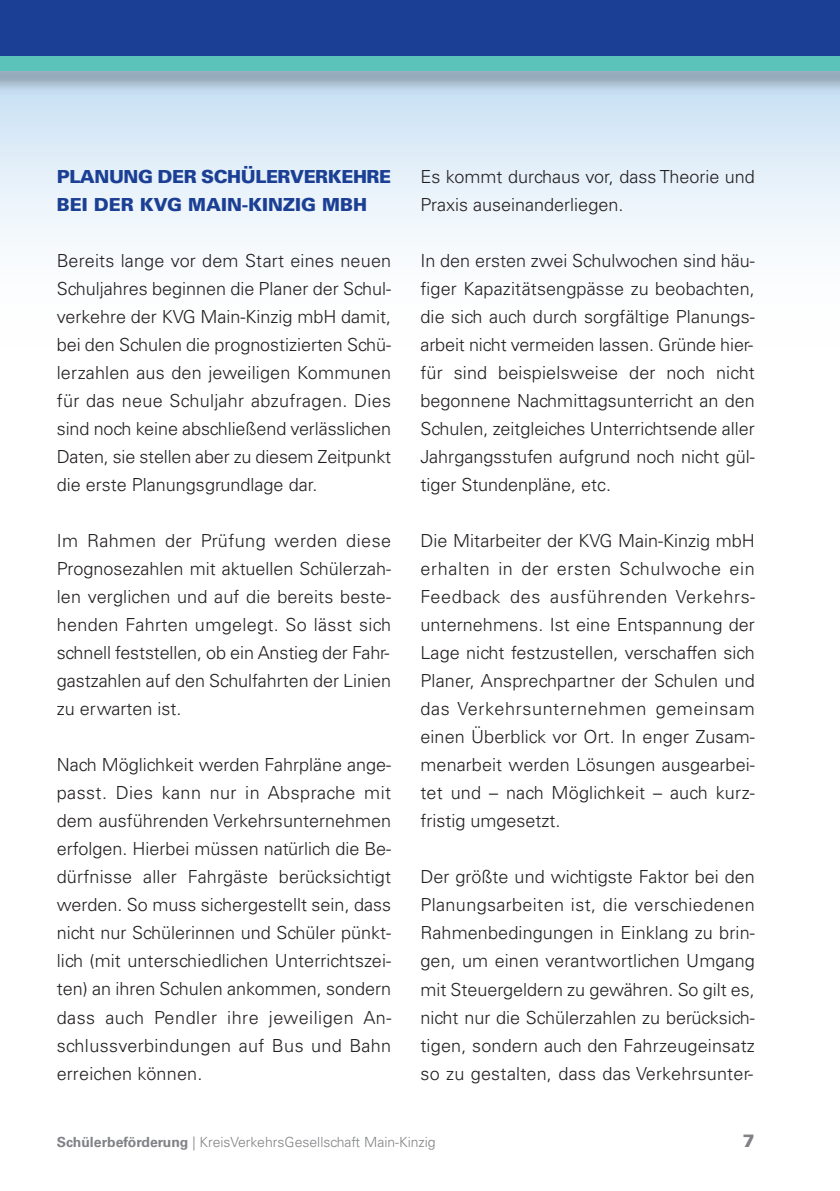
<style>
.page{position:relative;width:840px;height:1191px;background:#fff}
.page>*{position:absolute;margin:0;border:0;box-sizing:border-box;transform-origin:0 0}
.t1{font:300 18px/28px "Univers LT Std";color:#231f20;text-align:justify}
.t2{font:900 18px/28px "Univers LT Std";letter-spacing:-.025em;color:#1b3f94}
.t3{font:900 18px "Univers LT Std";color:#808285}
.t4{font:300 14px "Univers LT Std";color:#808285}
.s1{font-weight:700}
</style>
<div class="page">
<svg style="left:0;top:99px;width:839px;height:141px"></svg>
<div style="left:0;top:0;width:839px;height:57px;background:#1b3f94"></div>
<img style="left:0;top:56px;width:839px;height:43px">
<div style="left:0;top:57px;width:839px;height:14px;background:#5bc3b9"></div>
<p class="t2" style="left:57px;top:164px;width:336px">PLANUNG DER SCHÜLERVERKEHRE<br>BEI DER KVG MAIN-KINZIG MBH</p>
<p class="t1" style="left:57px;top:248px;width:336px">Bereits lange vor dem Start eines neuen Schuljahres beginnen die Planer der Schul&shy;verkehre der KVG Main-Kinzig mbH damit, bei den Schulen die prognostizierten Schü&shy;lerzahlen aus den jeweiligen Kommunen für das neue Schuljahr abzufragen. Dies sind noch keine abschließend verlässlichen Daten, sie stellen aber zu diesem Zeitpunkt die erste Planungsgrundlage dar.</p>
<p class="t1" style="left:57px;top:528px;width:336px">Im Rahmen der Prüfung werden diese Prognosezahlen mit aktuellen Schülerzah&shy;len verglichen und auf die bereits beste&shy;henden Fahrten umgelegt. So lässt sich schnell feststellen, ob ein Anstieg der Fahr&shy;gastzahlen auf den Schulfahrten der Linien zu erwarten ist.</p>
<p class="t1" style="left:57px;top:752px;width:336px">Nach Möglichkeit werden Fahrpläne ange&shy;passt. Dies kann nur in Absprache mit dem ausführenden Verkehrsunternehmen erfolgen. Hierbei müssen natürlich die Be&shy;dürfnisse aller Fahrgäste berücksichtigt werden. So muss sichergestellt sein, dass nicht nur Schülerinnen und Schüler pünkt&shy;lich (mit unterschiedlichen Unterrichtszei&shy;ten) an ihren Schulen ankommen, sondern dass auch Pendler ihre jeweiligen An&shy;schlussverbindungen auf Bus und Bahn erreichen können.</p>
<p class="t1" style="left:420px;top:164px;width:336px">Es kommt durchaus vor, dass Theorie und<br>Praxis auseinanderliegen.</p>
<p class="t1" style="left:420px;top:248px;width:336px">In den ersten zwei Schulwochen sind häu&shy;figer Kapazitätsengpässe zu beobachten, die sich auch durch sorgfältige Planungs&shy;arbeit nicht vermeiden lassen. Gründe hier&shy;für sind beispielsweise der noch nicht begonnene Nachmittagsunterricht an den Schulen, zeitgleiches Unterrichtsende aller Jahrgangsstufen aufgrund noch nicht gül&shy;tiger Stundenpläne, etc.</p>
<p class="t1" style="left:420px;top:528px;width:336px">Die Mitarbeiter der KVG Main-Kinzig mbH erhalten in der ersten Schulwoche ein Feedback des ausführenden Verkehrs&shy;unternehmens. Ist eine Entspannung der Lage nicht festzustellen, verschaffen sich Planer, Ansprechpartner der Schulen und das Verkehrsunternehmen gemeinsam einen Überblick vor Ort. In enger Zusam&shy;menarbeit werden Lösungen ausgearbei&shy;tet und – nach Möglichkeit – auch kurz&shy;fristig umgesetzt.</p>
<p class="t1" style="left:420px;top:864px;width:336px">Der größte und wichtigste Faktor bei den Planungsarbeiten ist, die verschiedenen Rahmenbedingungen in Einklang zu brin&shy;gen, um einen verantwortlichen Umgang mit Steuergeldern zu gewähren. So gilt es, nicht nur die Schülerzahlen zu berücksich&shy;tigen, sondern auch den Fahrzeugeinsatz so zu gestalten, dass das Verkehrsunter-</p>
<p class="t4" style="left:57px;top:1137px;width:380px"><span class="s1">Schülerbeförderung</span> | KreisVerkehrsGesellschaft Main-Kinzig</p>
<p class="t3" style="left:742px;top:1134px;width:14px">7</p>
</div>
